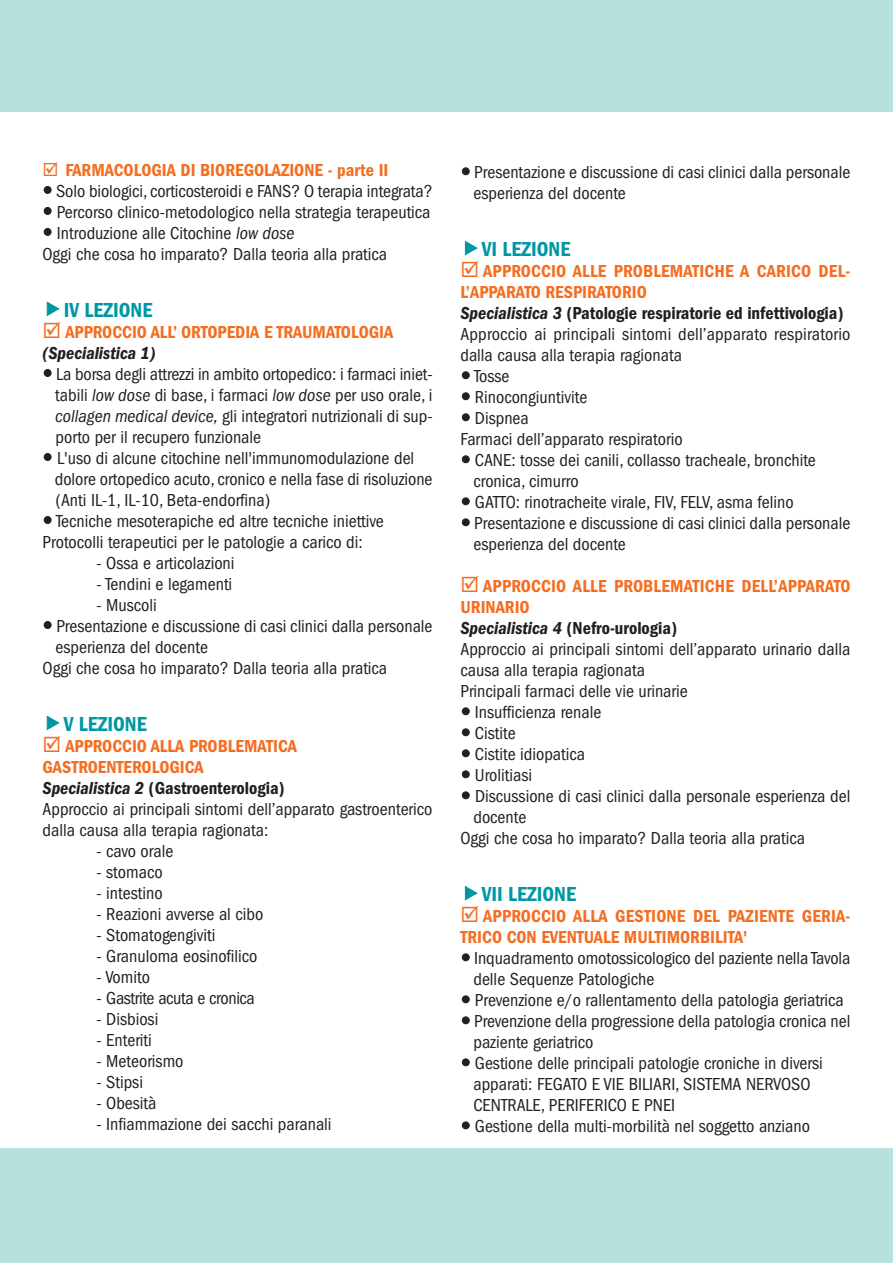
<style>
.page{position:relative;width:893px;height:1263px;background:#fff}
.page>*{position:absolute;margin:0;border:0;box-sizing:border-box;transform-origin:0 0}
.t1{font:600 condensed 21px "Franklin Gothic";color:#0097a4}
.t2{font:condensed 18px/21px "Franklin Gothic";color:#231f20}
.t3{font:600 condensed 18px/21px "Franklin Gothic";color:#f36e21}
.t4{font:600 condensed 18px "Franklin Gothic";color:#231f20}
.t5{font:condensed 18px "Franklin Gothic";letter-spacing:-.02em;color:#231f20}
.s1{font-style:italic}
.s2{font-style:italic;color:#231f20}
.s3{color:#f36e21}
.s4{font-weight:600;color:#f36e21}
.s5{font-weight:600;font-style:italic}
.s6{font-weight:600}
</style>
<div class="page">
<div style="left:0;top:0;width:893px;height:111px;background:#b7e1dd"></div>
<div style="left:0;top:1148px;width:893px;height:115px;background:#b7e1dd"></div>
<p class="t3" style="left:43px;top:161px;width:347px">☑ FARMACOLOGIA DI BIOREGOLAZIONE - parte II</p>
<p class="t2" style="left:56px;top:182px;width:378px">Solo biologici, corticosteroidi e FANS? O terapia integrata?</p>
<p class="t2" style="left:57px;top:203px;width:375px">Percorso clinico-metodologico nella strategia terapeutica</p>
<p class="t2" style="left:57px;top:224px;width:239px">Introduzione alle Citochine <span class="s1">low dose</span></p>
<p class="t2" style="left:43px;top:245px;width:346px">Oggi che cosa ho imparato? Dalla teoria alla pratica</p>
<p class="t1" style="left:64px;top:303px;width:90px">IV LEZIONE</p>
<p class="t3" style="left:43px;top:323px;width:352px">☑ APPROCCIO ALL’ ORTOPEDIA E TRAUMATOLOGIA <span class="s2">(Specialistica 1)</span></p>
<p class="t2" style="left:56px;top:365px;width:378px">La borsa degli attrezzi in ambito ortopedico: i farmaci iniet-</p>
<p class="t2" style="left:55px;top:386px;width:379px">tabili <span class="s1">low dose</span> di base, i farmaci <span class="s1">low dose</span> per uso orale, i</p>
<p class="t2" style="left:55px;top:407px;width:379px"><span class="s1">collagen medical device,</span> gli integratori nutrizionali di sup-</p>
<p class="t2" style="left:56px;top:428px;width:207px">porto per il recupero funzionale</p>
<p class="t2" style="left:57px;top:449px;width:359px">L'uso di alcune citochine nell'immunomodulazione del</p>
<p class="t2" style="left:55px;top:470px;width:379px">dolore ortopedico acuto, cronico e nella fase di risoluzione</p>
<p class="t2" style="left:56px;top:491px;width:216px">(Anti IL-1, IL-10, Beta-endorfina)</p>
<p class="t2" style="left:56px;top:512px;width:329px">Tecniche mesoterapiche ed altre tecniche iniettive</p>
<p class="t2" style="left:43px;top:533px;width:322px">Protocolli terapeutici per le patologie a carico di:</p>
<p class="t2" style="left:97px;top:554px;width:140px">- Ossa e articolazioni</p>
<p class="t2" style="left:97px;top:575px;width:137px">- Tendini e legamenti</p>
<p class="t2" style="left:97px;top:596px;width:62px">- Muscoli</p>
<p class="t2" style="left:56px;top:617px;width:378px">Presentazione e discussione di casi clinici dalla personale</p>
<p class="t2" style="left:56px;top:638px;width:154px">esperienza del docente</p>
<p class="t2" style="left:43px;top:659px;width:346px">Oggi che cosa ho imparato? Dalla teoria alla pratica</p>
<p class="t1" style="left:64px;top:717px;width:84px">V LEZIONE</p>
<p class="t2" style="left:43px;top:737px;width:392px"><span class="s3">☑</span> <span class="s4">APPROCCIO ALLA PROBLEMATICA GASTROENTEROLOGICA<br></span><span class="s5">Specialistica 2</span> <span class="s6">(Gastroenterologia)<br></span>Approccio ai principali sintomi dell’apparato gastroenterico dalla causa alla terapia ragionata:</p>
<p class="t2" style="left:97px;top:842px;width:78px">- cavo orale</p>
<p class="t2" style="left:97px;top:863px;width:68px">- stomaco</p>
<p class="t2" style="left:97px;top:884px;width:68px">- intestino</p>
<p class="t2" style="left:97px;top:905px;width:168px">- Reazioni avverse al cibo</p>
<p class="t2" style="left:97px;top:926px;width:120px">- Stomatogengiviti</p>
<p class="t2" style="left:97px;top:947px;width:163px">- Granuloma eosinofilico</p>
<p class="t2" style="left:97px;top:968px;width:55px">- Vomito</p>
<p class="t5" style="left:97px;top:992px;width:160px">- Gastrite acuta e cronica</p>
<p class="t2" style="left:97px;top:1010px;width:63px">- Disbiosi</p>
<p class="t2" style="left:97px;top:1031px;width:57px">- Enteriti</p>
<p class="t2" style="left:97px;top:1052px;width:88px">- Meteorismo</p>
<p class="t2" style="left:97px;top:1073px;width:48px">- Stipsi</p>
<p class="t2" style="left:97px;top:1094px;width:61px">- Obesità</p>
<p class="t2" style="left:97px;top:1115px;width:237px">- Infiammazione dei sacchi paranali</p>
<p class="t2" style="left:473px;top:163px;width:378px">Presentazione e discussione di casi clinici dalla personale esperienza del docente</p>
<p class="t1" style="left:482px;top:242px;width:90px">VI LEZIONE</p>
<p class="t3" style="left:460px;top:262px;width:391px">☑ APPROCCIO ALLE PROBLEMATICHE A CARICO DEL-</p>
<p class="t3" style="left:460px;top:283px;width:188px">L’APPARATO RESPIRATORIO</p>
<p class="t4" style="left:460px;top:307px;width:385px"><span class="s1">Specialistica 3</span> (Patologie respiratorie ed infettivologia)</p>
<p class="t2" style="left:460px;top:325px;width:392px">Approccio ai principali sintomi dell’apparato respiratorio</p>
<p class="t2" style="left:460px;top:346px;width:223px">dalla causa alla terapia ragionata</p>
<p class="t2" style="left:474px;top:367px;width:37px">Tosse</p>
<p class="t2" style="left:475px;top:388px;width:114px">Rinocongiuntivite</p>
<p class="t2" style="left:475px;top:409px;width:55px">Dispnea</p>
<p class="t2" style="left:460px;top:430px;width:224px">Farmaci dell’apparato respiratorio</p>
<p class="t2" style="left:475px;top:451px;width:342px">CANE: tosse dei canili, collasso tracheale, bronchite</p>
<p class="t2" style="left:473px;top:472px;width:107px">cronica, cimurro</p>
<p class="t2" style="left:475px;top:493px;width:320px">GATTO: rinotracheite virale, FIV, FELV, asma felino</p>
<p class="t2" style="left:474px;top:514px;width:378px">Presentazione e discussione di casi clinici dalla personale</p>
<p class="t2" style="left:473px;top:535px;width:154px">esperienza del docente</p>
<p class="t3" style="left:460px;top:577px;width:392px">☑ APPROCCIO ALLE PROBLEMATICHE DELL’APPARATO</p>
<p class="t3" style="left:460px;top:598px;width:71px">URINARIO</p>
<p class="t4" style="left:460px;top:622px;width:218px"><span class="s1">Specialistica 4</span> (Nefro-urologia)</p>
<p class="t2" style="left:460px;top:640px;width:392px">Approccio ai principali sintomi dell’apparato urinario dalla</p>
<p class="t2" style="left:460px;top:661px;width:186px">causa alla terapia ragionata</p>
<p class="t2" style="left:460px;top:682px;width:229px">Principali farmaci delle vie urinarie</p>
<p class="t2" style="left:475px;top:703px;width:128px">Insufficienza renale</p>
<p class="t2" style="left:475px;top:724px;width:42px">Cistite</p>
<p class="t2" style="left:475px;top:745px;width:112px">Cistite idiopatica</p>
<p class="t2" style="left:475px;top:766px;width:59px">Urolitiasi</p>
<p class="t2" style="left:475px;top:787px;width:377px">Discussione di casi clinici dalla personale esperienza del</p>
<p class="t2" style="left:473px;top:808px;width:55px">docente</p>
<p class="t2" style="left:460px;top:829px;width:346px">Oggi che cosa ho imparato? Dalla teoria alla pratica</p>
<p class="t1" style="left:482px;top:887px;width:96px">VII LEZIONE</p>
<p class="t3" style="left:460px;top:907px;width:392px">☑ APPROCCIO ALLA GESTIONE DEL PAZIENTE GERIA-<br>TRICO CON EVENTUALE MULTIMORBILITA'</p>
<p class="t2" style="left:473px;top:949px;width:379px">Inquadramento omotossicologico del paziente nella Tavola delle Sequenze Patologiche<br>Prevenzione e/o rallentamento della patologia geriatrica Prevenzione della progressione della patologia cronica nel paziente geriatrico<br>Gestione delle principali patologie croniche in diversi apparati: FEGATO E VIE BILIARI, SISTEMA NERVOSO CENTRALE, PERIFERICO E PNEI<br>Gestione della multi-morbilità nel soggetto anziano</p>
</div>
